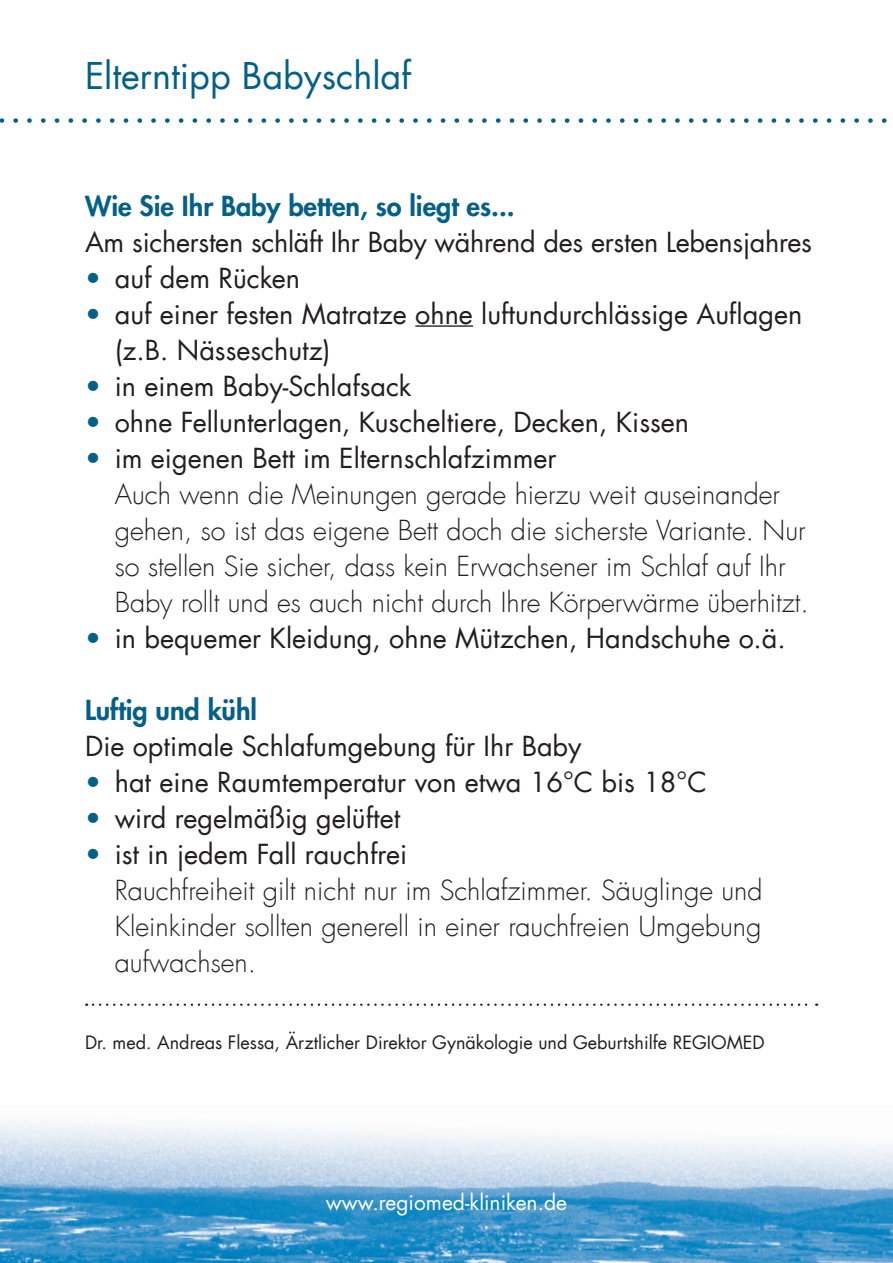
<style>
.page{position:relative;width:893px;height:1263px;background:#fff}
.page>*{position:absolute;margin:0;border:0;box-sizing:border-box;transform-origin:0 0}
.t1{font:36px "Futura Com";color:#046089}
.t2{font:300 27px/36px "Futura Com";color:#231f20}
.t3{font:27px/36px "Futura Com";color:#231f20}
.t4{font:800 27px "Futura Com";color:#046089}
.t5{font:21px "Futura Com";color:#fff}
.t6{font:18px "Futura Com";color:#231f20}
.s1{color:#046089}
.s2{font-weight:400;color:#046089}
.s3{font-weight:400}
</style>
<div class="page">
<img style="left:0;top:1121px;width:893px;height:142px">
<svg style="left:0;top:118px;width:887px;height:5px"></svg>
<hr style="left:415px;top:325px;width:58px;height:2px;background:#231f20">
<svg style="left:93px;top:1003px;width:724px;height:3px"></svg>
<h1 class="t1" style="left:85px;top:51px;width:328px">Elterntipp Babyschlaf</h1>
<p class="t4" style="left:85px;top:186px;width:431px">Wie Sie Ihr Baby betten, so liegt es...</p>
<p class="t3" style="left:85px;top:224px;width:728px">Am sichersten schläft Ihr Baby während des ersten Lebensjahres</p>
<p class="t3" style="left:85px;top:260px;width:217px"><span class="s1">•</span> auf dem Rücken</p>
<p class="t3" style="left:115px;top:296px;width:689px;text-indent:-30px"><span class="s1">•</span> auf einer festen Matratze ohne luftundurchlässige Auflagen (z.B. Nässeschutz)</p>
<p class="t3" style="left:85px;top:368px;width:328px"><span class="s1">•</span> in einem Baby-Schlafsack</p>
<p class="t3" style="left:85px;top:404px;width:606px"><span class="s1">•</span> ohne Fellunterlagen, Kuscheltiere, Decken, Kissen</p>
<p class="t2" style="left:115px;top:440px;width:696px;text-indent:-30px"><span class="s2">•</span> <span class="s3">im eigenen Bett im Elternschlafzimmer<br></span>Auch wenn die Meinungen gerade hierzu weit auseinander gehen, so ist das eigene Bett doch die sicherste Variante. Nur so stellen Sie sicher, dass kein Erwachsener im Schlaf auf Ihr Baby rollt und es auch nicht durch Ihre Körperwärme überhitzt.</p>
<p class="t3" style="left:85px;top:620px;width:702px"><span class="s1">•</span> in bequemer Kleidung, ohne Mützchen, Handschuhe o.ä.</p>
<p class="t4" style="left:85px;top:689px;width:173px">Luftig und kühl</p>
<p class="t3" style="left:85px;top:728px;width:498px">Die optimale Schlafumgebung für Ihr Baby</p>
<p class="t3" style="left:85px;top:764px;width:623px"><span class="s1">•</span> hat eine Raumtemperatur von etwa 16°C bis 18°C</p>
<p class="t3" style="left:85px;top:800px;width:317px"><span class="s1">•</span> wird regelmäßig gelüftet</p>
<p class="t2" style="left:115px;top:836px;width:649px;text-indent:-30px"><span class="s2">•</span> <span class="s3">ist in jedem Fall rauchfrei<br></span>Rauchfreiheit gilt nicht nur im Schlafzimmer. Säuglinge und Kleinkinder sollten generell in einer rauchfreien Umgebung aufwachsen.</p>
<p class="t6" style="left:85px;top:1030px;width:681px">Dr. med. Andreas Flessa, Ärztlicher Direktor Gynäkologie und Geburtshilfe REGIOMED</p>
<p class="t5" style="left:326px;top:1188px;width:243px">www.regiomed-kliniken.de</p>
</div>
